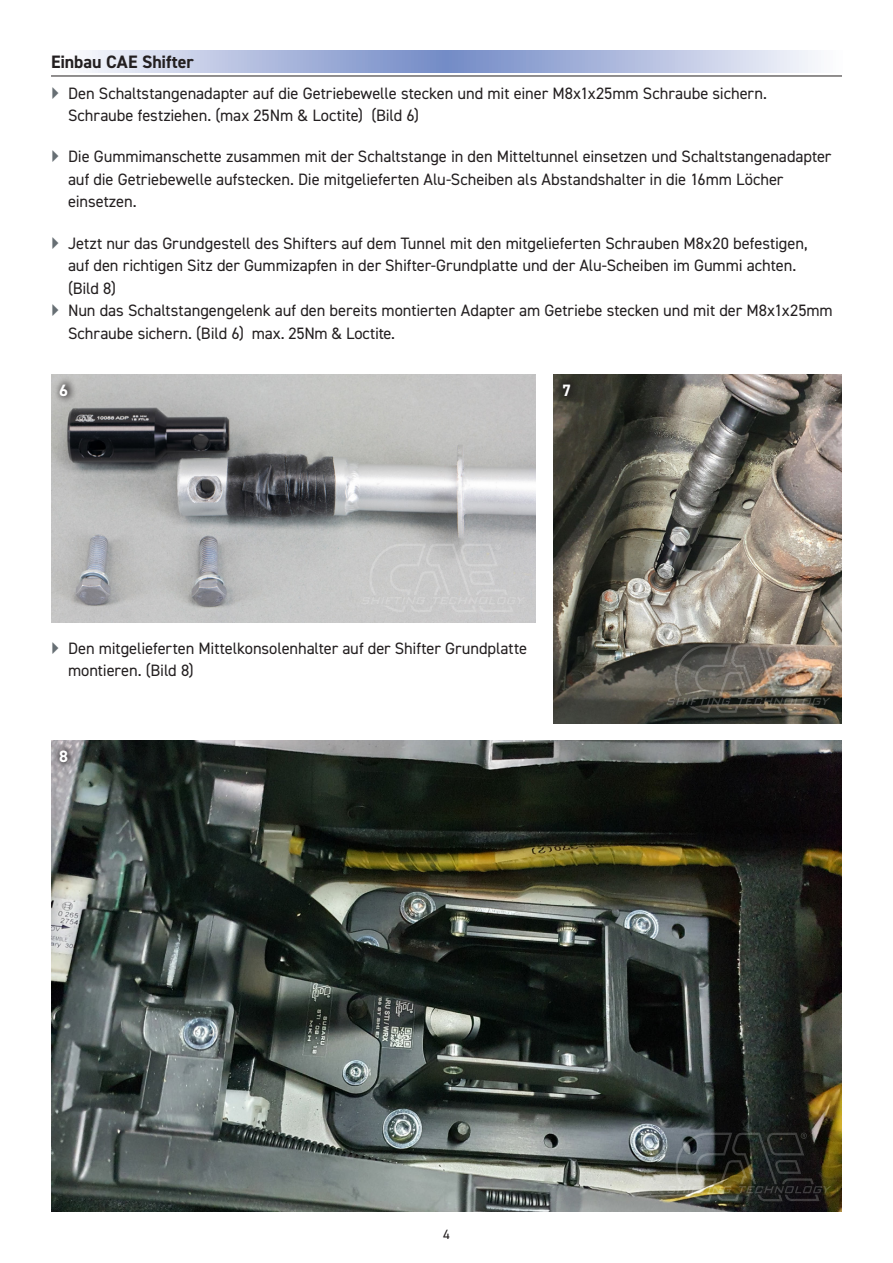
<style>
.page{position:relative;width:893px;height:1263px;background:#fff}
.page>*{position:absolute;margin:0;border:0;box-sizing:border-box;transform-origin:0 0}
.Inhaltsüberschrift{font:700 18px "DIN2014";letter-spacing:-.005em;color:#231f20}
.Fliesstext_normal_ohne_Abstand{font:16.5px/22.5px "DIN2014";letter-spacing:-.005em;color:#231f20}
.Fliesstext_normal_ohne_Abstand-2{font:700 16.5px "DIN2014";color:#fff}
.t1{font:13.5px "DIN2014";color:#231f20}
</style>
<div class="page">
<img style="left:51px;top:375px;width:485px;height:248px">
<svg style="left:361px;top:544px;width:164px;height:68px;background:#c9c9c9"></svg>
<div style="left:53px;top:376px;width:25px;height:29px;background:#231f20;opacity:.68"></div>
<img style="left:51px;top:741px;width:791px;height:471px">
<img style="left:554px;top:375px;width:288px;height:349px">
<img style="left:667px;top:1132px;width:164px;height:69px">
<img style="left:666px;top:644px;width:164px;height:69px">
<div style="left:53px;top:741px;width:25px;height:30px;background:#231f20;opacity:.68"></div>
<div style="left:556px;top:376px;width:25px;height:29px;background:#231f20;opacity:.68"></div>
<svg style="left:86px;top:51px;width:729px;height:21px;background:#b1bddf"></svg>
<hr style="left:51px;top:76px;width:791px;height:1px;background:#231f20">
<p class="Inhaltsüberschrift" style="left:51px;top:49px;width:144px">Einbau CAE Shifter</p>
<p class="Fliesstext_normal_ohne_Abstand" style="left:68px;top:81px;width:700px">Den Schaltstangenadapter auf die Getriebewelle stecken und mit einer M8x1x25mm Schraube sichern.<br>Schraube festziehen. (max 25Nm &amp; Loctite) (Bild 6)</p>
<p class="Fliesstext_normal_ohne_Abstand" style="left:68px;top:145px;width:765px">Die Gummimanschette zusammen mit der Schaltstange in den Mitteltunnel einsetzen und Schaltstangenadapter auf die Getriebewelle aufstecken. Die mitgelieferten Alu-Scheiben als Abstandshalter in die 16mm Löcher einsetzen.</p>
<p class="Fliesstext_normal_ohne_Abstand" style="left:68px;top:231px;width:741px">Jetzt nur das Grundgestell des Shifters auf dem Tunnel mit den mitgelieferten Schrauben M8x20 befestigen, auf den richtigen Sitz der Gummizapfen in der Shifter-Grundplatte und der Alu-Scheiben im Gummi achten. (Bild 8)</p>
<p class="Fliesstext_normal_ohne_Abstand" style="left:68px;top:299px;width:766px">Nun das Schaltstangengelenk auf den bereits montierten Adapter am Getriebe stecken und mit der M8x1x25mm<br>Schraube sichern. (Bild 6) max. 25Nm &amp; Loctite.</p>
<p class="Fliesstext_normal_ohne_Abstand-2" style="left:59px;top:380px;width:10px">6</p>
<p class="Fliesstext_normal_ohne_Abstand-2" style="left:562px;top:380px;width:10px">7</p>
<p class="Fliesstext_normal_ohne_Abstand" style="left:68px;top:636px;width:461px">Den mitgelieferten Mittelkonsolenhalter auf der Shifter Grundplatte montieren. (Bild 8)</p>
<p class="Fliesstext_normal_ohne_Abstand-2" style="left:59px;top:745px;width:10px">8</p>
<p class="t1" style="left:443px;top:1226px;width:8px">4</p>
</div>
